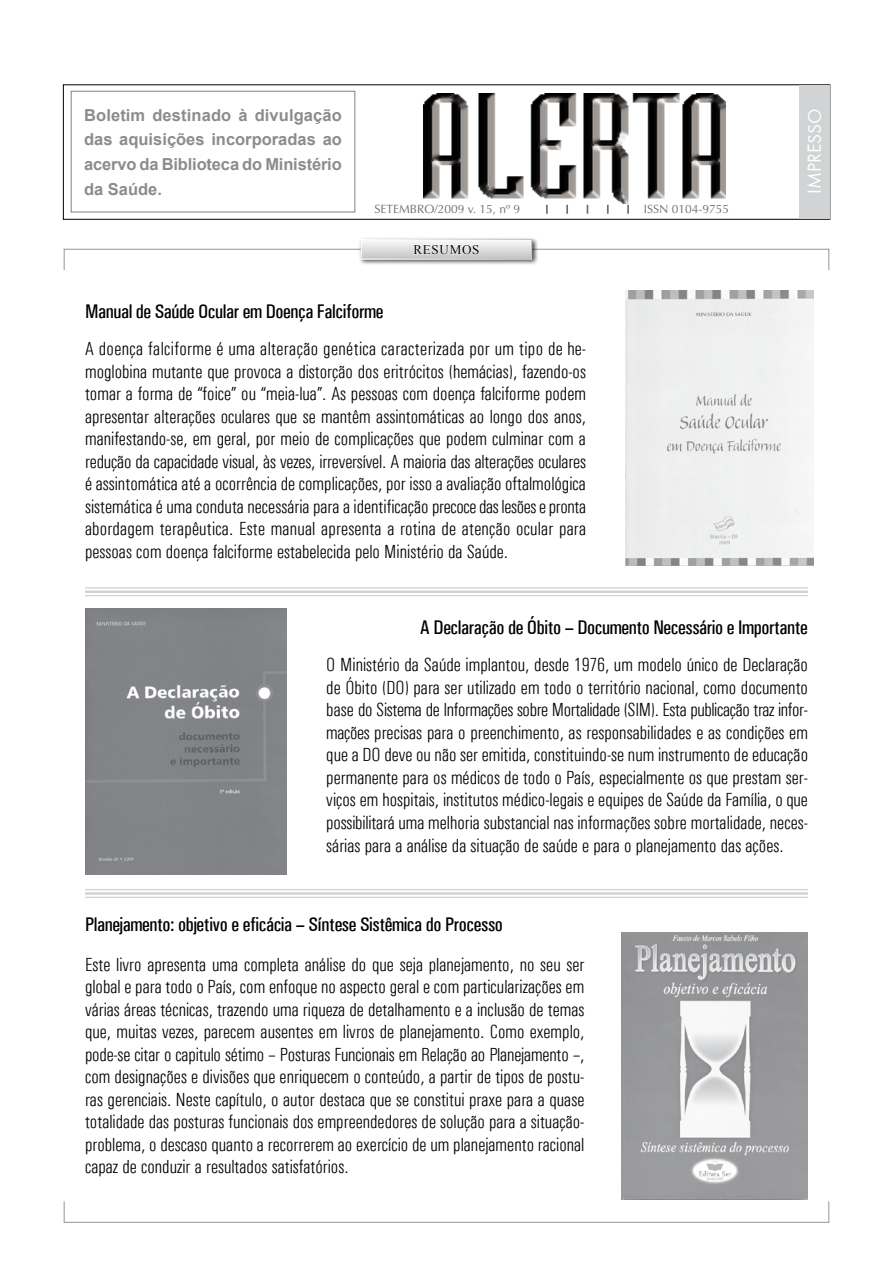
<style>
.page{position:relative;width:893px;height:1263px;background:#fff}
.page>*{position:absolute;margin:0;border:0;box-sizing:border-box;transform-origin:0 0}
.t1{font:500 19.8px "Univers Condensed";letter-spacing:-.02em;color:#000}
.t2{font:19.5px "Futura";letter-spacing:-.005em;color:#fff}
.t3{font:300 condensed 19.05px/22.5px "Univers";color:#000;text-align:justify}
.t4{font:700 16.5px/24.8px "Arial";letter-spacing:-.01em;color:#8a8c8e;text-align:justify}
.t5{font:13.2px "Times New Roman";letter-spacing:.05em;color:#000}
.t6{font:12px "Optima";color:#6d6f71}
</style>
<div class="page">
<img style="left:423px;top:93px;width:302px;height:111px">
<div style="left:71px;top:91px;width:284px;height:121px;border:1px solid #808285"></div>
<svg style="left:64px;top:250px;width:1px;height:20px"></svg>
<hr style="left:64px;top:249px;width:765px;height:1px;background:#939598">
<hr style="left:85px;top:587px;width:723px;height:1px;background:#d1d3d4">
<hr style="left:85px;top:590px;width:723px;height:3px;background:#d1d3d4">
<hr style="left:85px;top:595px;width:723px;height:1px;background:#d1d3d4">
<div style="left:799px;top:85px;width:31px;height:134px;background:#d1d3d4"></div>
<svg style="left:546px;top:205px;width:83px;height:9px"></svg>
<hr style="left:85px;top:889px;width:723px;height:1px;background:#d1d3d4">
<hr style="left:85px;top:892px;width:723px;height:3px;background:#d1d3d4">
<hr style="left:85px;top:897px;width:723px;height:1px;background:#d1d3d4">
<svg style="left:828px;top:250px;width:1px;height:20px"></svg>
<svg style="left:64px;top:1201px;width:1px;height:21px"></svg>
<hr style="left:64px;top:1222px;width:765px;height:1px;background:#939598">
<svg style="left:828px;top:1201px;width:1px;height:21px"></svg>
<div style="left:358px;top:237px;width:180px;height:29px;background:#000;opacity:.75"></div>
<svg style="left:363px;top:241px;width:167px;height:16px"></svg>
<svg style="left:413px;top:243px;width:67px;height:12px"></svg>
<div style="left:361px;top:239px;width:171px;height:20px;border:1px solid #fff"></div>
<img style="left:85px;top:608px;width:201px;height:266px">
<img style="left:625px;top:290px;width:189px;height:275px">
<img style="left:621px;top:932px;width:187px;height:267px">
<p class="t4" style="left:84px;top:103px;width:259px">Boletim destinado à divulgação das aquisições incorporadas ao acervo da Biblioteca do Ministério da Saúde.</p>
<p class="t6" style="left:375px;top:202px;width:147px">SETEMBRO/2009 V. 15, Nº 9</p>
<p class="t6" style="left:644px;top:202px;width:87px">ISSN 0104-9755</p>
<p class="t5" style="left:413px;top:240px;width:68px">RESUMOS</p>
<p class="t1" style="left:85px;top:299px;width:300px">Manual de Saúde Ocular em Doença Falciforme</p>
<p class="t3" style="left:85px;top:337px;width:503px">A doença falciforme é uma alteração genética caracterizada por um tipo de he&shy;moglobina mutante que provoca a distorção dos eritrócitos (hemácias), fazendo-os tomar a forma de “foice” ou “meia-lua”. As pessoas com doença falciforme podem apresentar alterações oculares que se mantêm assintomáticas ao longo dos anos, manifestando-se, em geral, por meio de complicações que podem culminar com a redução da capacidade visual, às vezes, irreversível. A maioria das alterações oculares é assintomática até a ocorrência de complicações, por isso a avaliação oftalmológica sistemática é uma conduta necessária para a identificação precoce das lesões e pronta abordagem terapêutica. Este manual apresenta a rotina de atenção ocular para pessoas com doença falciforme estabelecida pelo Ministério da Saúde.</p>
<p class="t2" style="left:803px;top:194px;width:87px;rotate:-90deg">IMPRESSO</p>
<p class="t1" style="left:420px;top:615px;width:390px">A Declaração de Óbito – Documento Necessário e Importante</p>
<p class="t3" style="left:326px;top:654px;width:483px">O Ministério da Saúde implantou, desde 1976, um modelo único de Declaração de Óbito (DO) para ser utilizado em todo o território nacional, como documento base do Sistema de Informações sobre Mortalidade (SIM). Esta publicação traz infor&shy;mações precisas para o preenchimento, as responsabilidades e as condições em que a DO deve ou não ser emitida, constituindo-se num instrumento de educação permanente para os médicos de todo o País, especialmente os que prestam ser&shy;viços em hospitais, institutos médico-legais e equipes de Saúde da Família, o que possibilitará uma melhoria substancial nas informações sobre mortalidade, neces&shy;sárias para a análise da situação de saúde e para o planejamento das ações.</p>
<p class="t1" style="left:85px;top:912px;width:419px">Planejamento: objetivo e eficácia – Síntese Sistêmica do Processo</p>
<p class="t3" style="left:85px;top:953px;width:501px">Este livro apresenta uma completa análise do que seja planejamento, no seu ser global e para todo o País, com enfoque no aspecto geral e com particularizações em várias áreas técnicas, trazendo uma riqueza de detalhamento e a inclusão de temas que, muitas vezes, parecem ausentes em livros de planejamento. Como exemplo, pode-se citar o capitulo sétimo – Posturas Funcionais em Relação ao Planejamento –, com designações e divisões que enriquecem o conteúdo, a partir de tipos de postu&shy;ras gerenciais. Neste capítulo, o autor destaca que se constitui praxe para a quase totalidade das posturas funcionais dos empreendedores de solução para a situação&shy;problema, o descaso quanto a recorrerem ao exercício de um planejamento racional capaz de conduzir a resultados satisfatórios.</p>
</div>
